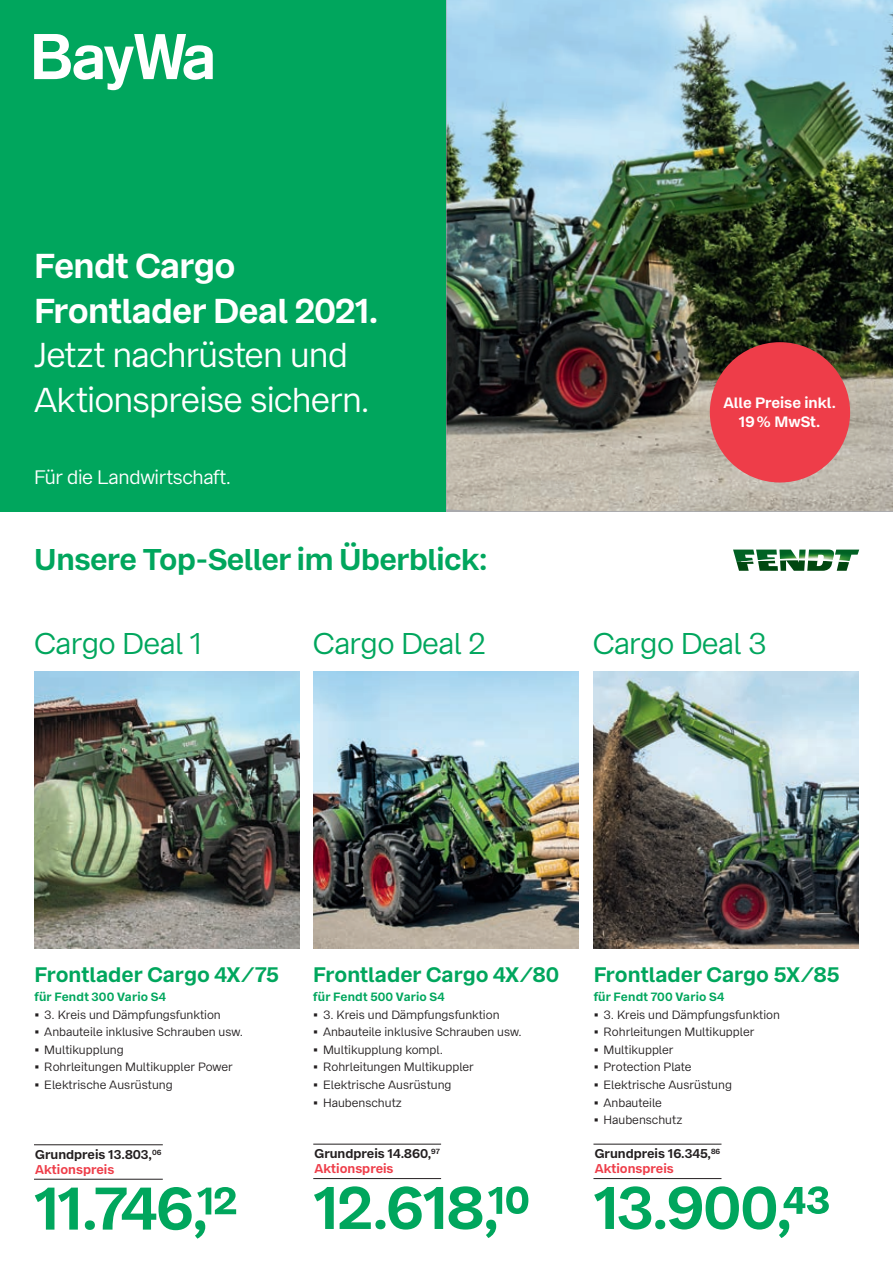
<style>
.page{position:relative;width:893px;height:1263px;background:#fff}
.page>*{position:absolute;margin:0;border:0;box-sizing:border-box;transform-origin:0 0}
.t1{font:700 60px "Bay Wa Sans";color:#00a65d}
.t2{font:34.5px/44.8px "Bay Wa Sans";letter-spacing:-.025em;color:#fff}
.t3{font:700 34.5px/44.8px "Bay Wa Sans";letter-spacing:-.015em;color:#fff}
.t4{font:30px "Bay Wa Sans";letter-spacing:-.015em;color:#00a65d}
.t5{font:700 30px "Bay Wa Sans";letter-spacing:-.015em;color:#00a65d}
.t6{font:700 21px "Bay Wa Sans";color:#00a65d}
.t7{font:19.5px "Bay Wa Sans";letter-spacing:-.02em;color:#fff}
.t8{font:700 15px/19.5px "Bay Wa Sans";color:#fff;text-align:center}
.t9{font:700 12.75px/15.3px "Bay Wa Sans";color:#231f20}
.t10{font:12px "Bay Wa Sans";color:#231f20}
.t11{font:700 12px "Bay Wa Sans";letter-spacing:.02em;color:#00a65d}
.s1{color:#ee3d49}
</style>
<div class="page">
<div style="left:0;top:0;width:446px;height:511px;background:#00a65d"></div>
<img style="left:446px;top:0;width:447px;height:511px">
<svg style="left:733px;top:549px;width:126px;height:22px"></svg>
<svg style="left:34px;top:34px;width:179px;height:56px"></svg>
<img style="left:34px;top:672px;width:265px;height:276px">
<img style="left:313px;top:672px;width:266px;height:276px">
<img style="left:593px;top:672px;width:266px;height:276px">
<hr style="left:313px;top:1178px;width:128px;height:1px;background:#231f20">
<hr style="left:313px;top:1144px;width:128px;height:1px;background:#231f20">
<hr style="left:593px;top:1178px;width:128px;height:1px;background:#231f20">
<hr style="left:593px;top:1144px;width:128px;height:1px;background:#231f20">
<hr style="left:34px;top:1179px;width:129px;height:1px;background:#231f20">
<hr style="left:34px;top:1144px;width:129px;height:1px;background:#231f20">
<div style="left:710px;top:342px;width:140px;height:140px;background:#ee3d49;border-radius:50%"></div>
<h2 class="t3" style="left:34px;top:244px;width:346px">Fendt Cargo<br>Frontlader Deal 2021.</h2>
<h2 class="t2" style="left:34px;top:333px;width:337px">Jetzt nachrüsten und<br>Aktionspreise sichern.</h2>
<h3 class="t7" style="left:34px;top:465px;width:199px">Für die Landwirtschaft.</h3>
<h3 class="t5" style="left:34px;top:541px;width:454px">Unsere Top-Seller im Überblick:</h3>
<p class="t8" style="left:723px;top:393px;width:114px">Alle Preise inkl.<br>19 % MwSt.</p>
<h3 class="t4" style="left:35px;top:626px;width:169px">Cargo Deal 1</h3>
<h3 class="t4" style="left:313px;top:626px;width:174px">Cargo Deal 2</h3>
<h3 class="t4" style="left:593px;top:626px;width:175px">Cargo Deal 3</h3>
<h3 class="t6" style="left:35px;top:961px;width:246px">Frontlader Cargo 4X/75</h3>
<p class="t11" style="left:35px;top:989px;width:133px">für Fendt 300 Vario S4</p>
<p class="t10" style="left:35px;top:1007px;width:188px">• 3. Kreis und Dämpfungsfunktion</p>
<p class="t10" style="left:35px;top:1025px;width:210px">• Anbauteile inklusive Schrauben usw.</p>
<p class="t10" style="left:35px;top:1042px;width:91px">• Multikupplung</p>
<p class="t10" style="left:35px;top:1060px;width:200px">• Rohrleitungen Multikuppler Power</p>
<p class="t10" style="left:35px;top:1077px;width:140px">• Elektrische Ausrüstung</p>
<p class="t9" style="left:35px;top:1147px;width:128px">Grundpreis 13.803,<sup>06<br></sup><span class="s1">Aktionspreis</span></p>
<h1 class="t1" style="left:34px;top:1171px;width:204px">11.746,12</h1>
<h3 class="t6" style="left:313px;top:961px;width:247px">Frontlader Cargo 4X/80</h3>
<p class="t11" style="left:313px;top:989px;width:133px">für Fendt 500 Vario S4</p>
<p class="t10" style="left:313px;top:1007px;width:188px">• 3. Kreis und Dämpfungsfunktion</p>
<p class="t10" style="left:313px;top:1025px;width:210px">• Anbauteile inklusive Schrauben usw.</p>
<p class="t10" style="left:313px;top:1042px;width:131px">• Multikupplung kompl.</p>
<p class="t10" style="left:313px;top:1060px;width:162px">• Rohrleitungen Multikuppler</p>
<p class="t10" style="left:313px;top:1077px;width:140px">• Elektrische Ausrüstung</p>
<p class="t10" style="left:313px;top:1095px;width:90px">• Haubenschutz</p>
<p class="t9" style="left:315px;top:1146px;width:127px">Grundpreis 14.860,<sup>97<br></sup><span class="s1">Aktionspreis</span></p>
<h1 class="t1" style="left:313px;top:1170px;width:218px">12.618,10</h1>
<h3 class="t6" style="left:594px;top:961px;width:247px">Frontlader Cargo 5X/85</h3>
<p class="t11" style="left:594px;top:989px;width:132px">für Fendt 700 Vario S4</p>
<p class="t10" style="left:594px;top:1007px;width:188px">• 3. Kreis und Dämpfungsfunktion</p>
<p class="t10" style="left:594px;top:1025px;width:162px">• Rohrleitungen Multikuppler</p>
<p class="t10" style="left:594px;top:1042px;width:81px">• Multikuppler</p>
<p class="t10" style="left:594px;top:1060px;width:99px">• Protection Plate</p>
<p class="t10" style="left:594px;top:1077px;width:140px">• Elektrische Ausrüstung</p>
<p class="t10" style="left:594px;top:1095px;width:70px">• Anbauteile</p>
<p class="t10" style="left:594px;top:1113px;width:90px">• Haubenschutz</p>
<p class="t9" style="left:595px;top:1146px;width:127px">Grundpreis 16.345,<sup>86<br></sup><span class="s1">Aktionspreis</span></p>
<h1 class="t1" style="left:593px;top:1170px;width:238px">13.900,43</h1>
</div>
